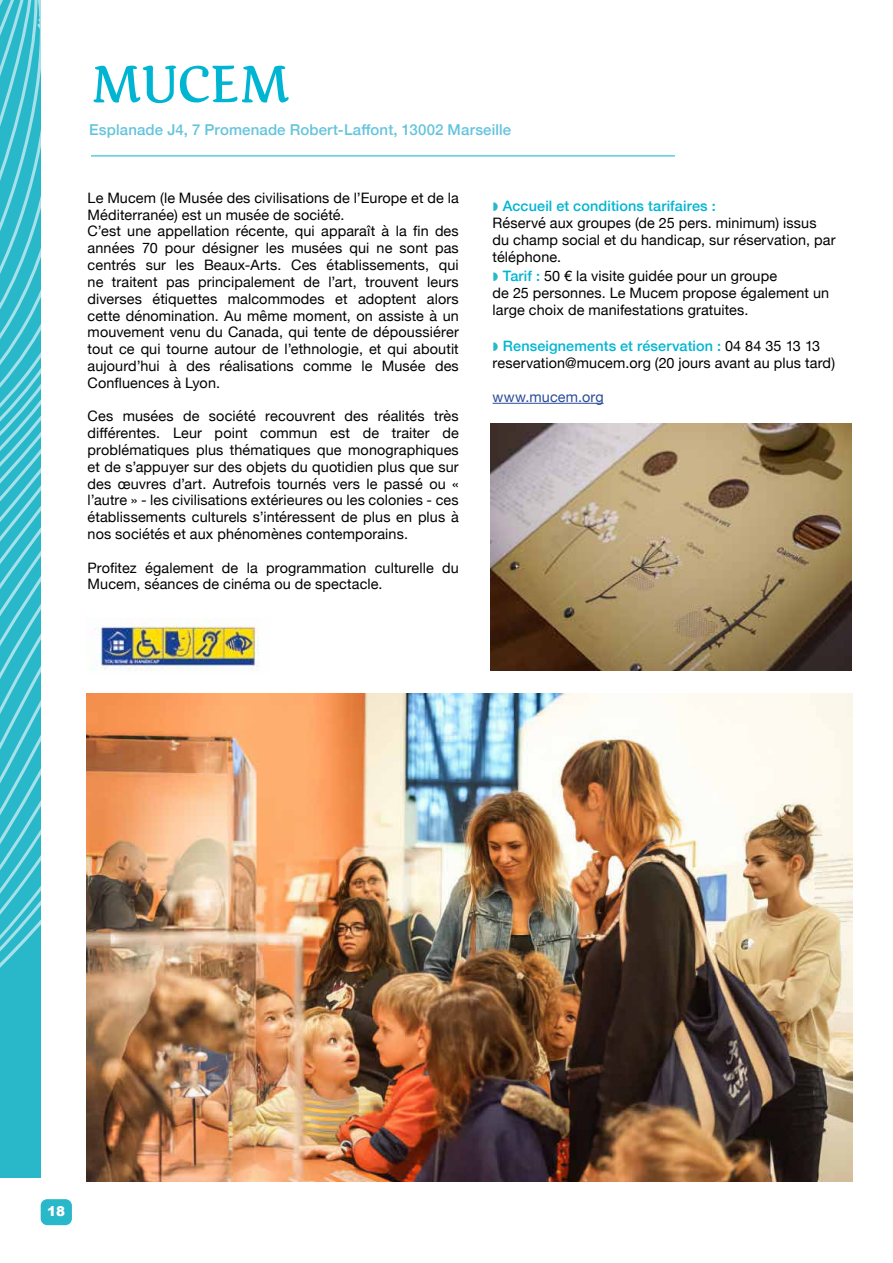
<style>
.page{position:relative;width:893px;height:1263px;background:#fff}
.page>*{position:absolute;margin:0;border:0;box-sizing:border-box;transform-origin:0 0}
.t1{font:52.5px "Rumba Small";letter-spacing:-.015em;color:#00b5d2}
.t2{font:500 15px "Helvetica Neue";letter-spacing:.01em;color:#64c4dc}
.t3{font:14.4px/16.8px "Helvetica Neue";letter-spacing:.01em;color:#000}
.t4{font:500 14.4px "Helvetica Neue";letter-spacing:.01em;color:#00b5d2}
.t5{font:14.4px "Helvetica Neue";letter-spacing:.01em;color:#2a4b9b}
.t6{font:900 13.5px "Arial";color:#fff}
.s1{font-weight:500;color:#00b5d2}
</style>
<div class="page">
<div style="left:41px;top:1199px;width:31px;height:26px;background:#29b7ca;border-radius:7px"></div>
<svg style="left:0;top:50px;width:291px;height:1132px"></svg>
<hr style="left:493px;top:403px;width:111px;height:1px;background:#2a4b9b">
<hr style="left:91px;top:156px;width:584px;height:1px;background:#00b5d2">
<img style="left:86px;top:693px;width:767px;height:488px">
<img style="left:490px;top:424px;width:361px;height:247px">
<img style="left:86px;top:619px;width:183px;height:54px">
<h1 class="t1" style="left:90px;top:48px;width:202px">MUCEM</h1>
<p class="t2" style="left:89px;top:118px;width:423px">Esplanade J4, 7 Promenade Robert-Laffont, 13002 Marseille</p>
<p class="t3" style="left:88px;top:190px;width:373px">Le Mucem (le Musée des civilisations de l’Europe et de la Méditerranée) est un musée de société.<br>C’est une appellation récente, qui apparaît à la fin des années 70 pour désigner les musées qui ne sont pas centrés sur les Beaux-Arts. Ces établissements, qui ne traitent pas principalement de l’art, trouvent leurs diverses étiquettes malcommodes et adoptent alors cette dénomination. Au même moment, on assiste à un mouvement venu du Canada, qui tente de dépoussiérer tout ce qui tourne autour de l’ethnologie, et qui aboutit aujourd’hui à des réalisations comme le Musée des Confluences à Lyon.</p>
<p class="t3" style="left:88px;top:409px;width:373px;text-align:justify">Ces musées de société recouvrent des réalités très différentes. Leur point commun est de traiter de problématiques plus thématiques que monographiques et de s’appuyer sur des objets du quotidien plus que sur des œuvres d’art. Autrefois tournés vers le passé ou « l’autre » - les civilisations extérieures ou les colonies - ces établissements culturels s’intéressent de plus en plus à nos sociétés et aux phénomènes contemporains.</p>
<p class="t3" style="left:88px;top:560px;width:373px">Profitez également de la programmation culturelle du<br>Mucem, séances de cinéma ou de spectacle.</p>
<p class="t4" style="left:503px;top:195px;width:214px">Accueil et conditions tarifaires :</p>
<p class="t3" style="left:493px;top:215px;width:344px">Réservé aux groupes (de 25 pers. minimum) issus du champ social et du handicap, sur réservation, par téléphone.</p>
<p class="t3" style="left:493px;top:269px;width:338px;text-indent:10px"><span class="s1">Tarif :</span> 50 € la visite guidée pour un groupe<br>de 25 personnes. Le Mucem propose également un large choix de manifestations gratuites.</p>
<p class="t3" style="left:493px;top:339px;width:344px;text-align:center"><span class="s1">Renseignements et réservation :</span> 04 84 35 13 13 reservation@mucem.org (20 jours avant au plus tard)</p>
<p class="t5" style="left:493px;top:386px;width:112px">www.mucem.org</p>
<p class="t6" style="left:47px;top:1201px;width:20px">18</p>
</div>
